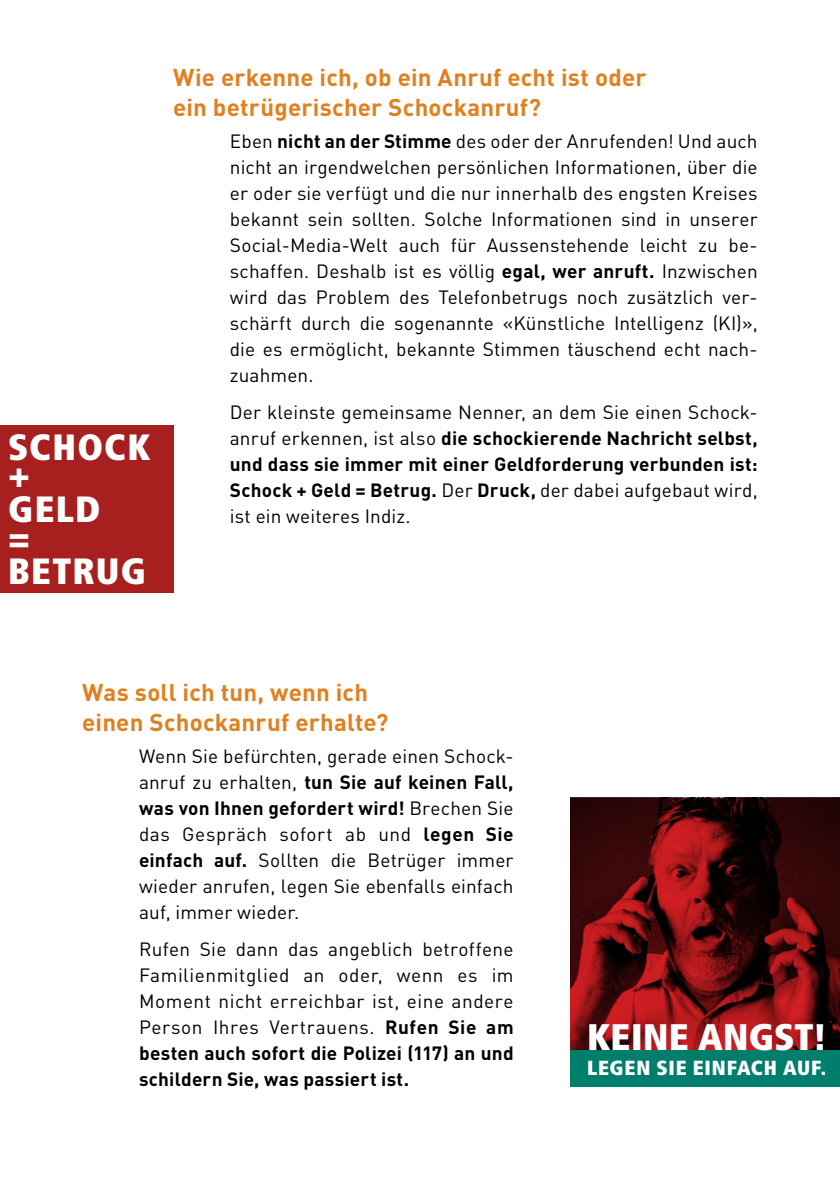
<style>
.page{position:relative;width:840px;height:1191px;background:#fff}
.page>*{position:absolute;margin:0;border:0;box-sizing:border-box;transform-origin:0 0}
.t1{font:900 condensed 37px "Frutiger LT Std";letter-spacing:.01em;color:#fff}
.t2{font:900 condensed 36.4px/27px "Frutiger LT Std";letter-spacing:.035em;color:#fff}
.t3{font:700 24px/30px "DIN";letter-spacing:.01em;color:#e0801f}
.t4{font:900 condensed 20.4px "Frutiger LT Std";letter-spacing:.04em;color:#fff}
.t5{font:19px/26px "DIN";letter-spacing:.01em;color:#000;text-align:justify}
.s1{font-weight:700}
</style>
<div class="page">
<svg style="left:570px;top:797px;width:269px;height:252px;background:#5a0d0e"></svg>
<div style="left:570px;top:1049px;width:269px;height:37px;background:#007e6c"></div>
<div style="left:0;top:425px;width:173px;height:167px;background:#a81f20"></div>
<h2 class="t2" style="left:8px;top:434px;width:144px">SCHOCK +</h2>
<h2 class="t2" style="left:8px;top:495px;width:94px;line-height:28.2px">GELD =</h2>
<h2 class="t2" style="left:8px;top:557px;width:139px">BETRUG</h2>
<p class="t3" style="left:173px;top:61px;width:474px">Wie erkenne ich, ob ein Anruf echt ist oder ein betrügerischer Schockanruf?</p>
<p class="t5" style="left:230px;top:127px;width:529px;text-align:left">Eben <span class="s1">nicht an der Stimme</span> des oder der Anrufenden! Und auch nicht an irgendwelchen persönlichen Informationen, über die er oder sie verfügt und die nur innerhalb des engsten Kreises bekannt sein sollten. Solche Informationen sind in unserer Social-Media-Welt auch für Aussenstehende leicht zu be&shy;schaffen. Deshalb ist es völlig <span class="s1">egal, wer anruft.</span> Inzwischen wird das Problem des Telefonbetrugs noch zusätzlich ver&shy;schärft durch die sogenannte «Künstliche Intelligenz (KI)», die es ermöglicht, bekannte Stimmen täuschend echt nach-- zuahmen.</p>
<p class="t5" style="left:230px;top:399px;width:529px">Der kleinste gemeinsame Nenner, an dem Sie einen Schock&shy;anruf erkennen, ist also <span class="s1">die schockierende Nachricht selbst, und dass sie immer mit einer Geldforderung verbunden ist:<br>Schock + Geld = Betrug.</span> Der <span class="s1">Druck,</span> der dabei aufgebaut wird, ist ein weiteres Indiz.</p>
<p class="t3" style="left:82px;top:676px;width:307px">Was soll ich tun, wenn ich einen Schockanruf erhalte?</p>
<p class="t5" style="left:139px;top:742px;width:376px">Wenn Sie befürchten, gerade einen Schock&shy;anruf zu erhalten, <span class="s1">tun Sie auf keinen Fall, was von Ihnen gefordert wird!</span> Brechen Sie das Gespräch sofort ab und <span class="s1">legen Sie einfach auf.</span> Sollten die Betrüger immer wieder anrufen, legen Sie ebenfalls einfach auf, immer wieder.</p>
<p class="t5" style="left:139px;top:936px;width:376px">Rufen Sie dann das angeblich betroffene Familienmitglied an oder, wenn es im Moment nicht erreichbar ist, eine andere Person Ihres Vertrauens. <span class="s1">Rufen Sie am besten auch sofort die Polizei (117) an und schildern Sie, was passiert ist.</span></p>
<h1 class="t1" style="left:586px;top:1015px;width:241px">KEINE ANGST!</h1>
<p class="t4" style="left:587px;top:1055px;width:240px">LEGEN SIE EINFACH AUF.</p>
</div>
